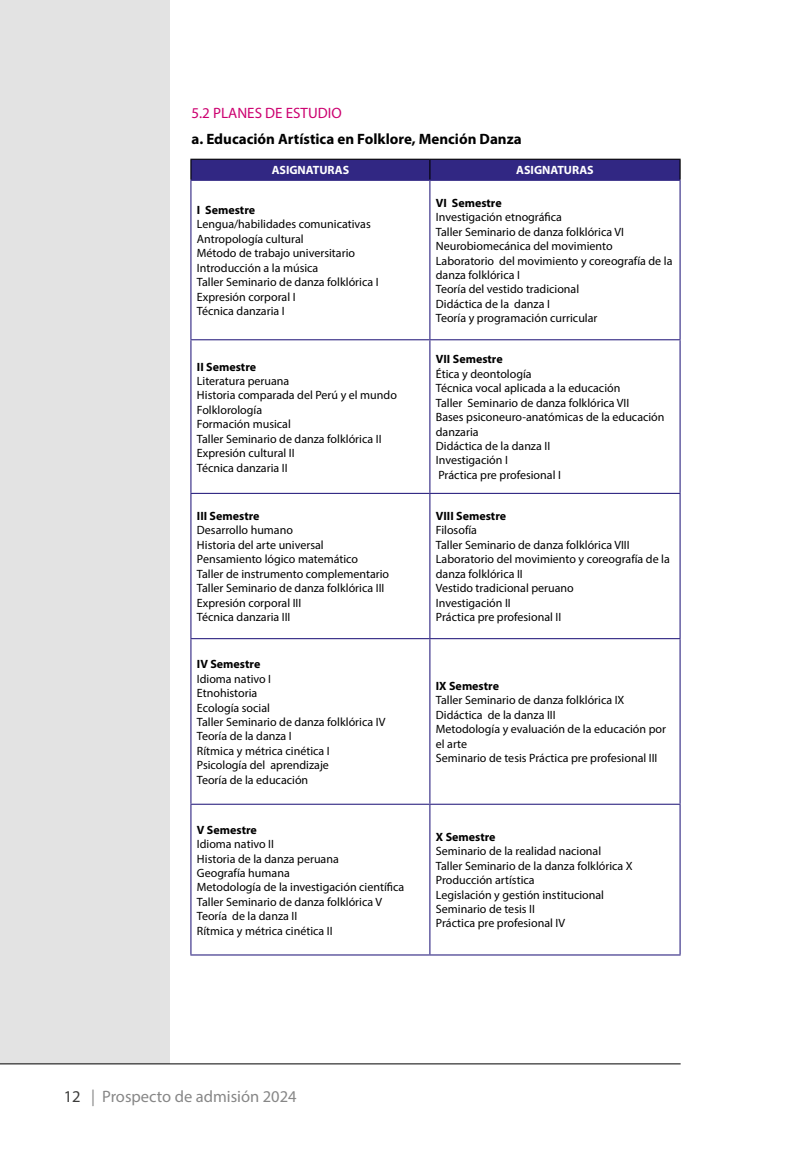
<style>
.page{position:relative;width:787px;height:1149px;background:#fff}
.page>*{position:absolute;margin:0;border:0;box-sizing:border-box;transform-origin:0 0}
.t1{font:16.5px "Myriad Pro";color:#878787}
.t2{font:700 15px/26.5px "Myriad Pro";color:#000}
.t3{font:12px/14.4px "Myriad Pro";color:#000}
.t4{font:700 12px "Myriad Pro";color:#fff}
.s1{font-weight:400;color:#cc0070}
.s2{font-weight:700}
.s3{color:#3c3c3b}
</style>
<div class="page">
<div style="left:0;top:0;width:170px;height:1063px;background:#e3e3e3"></div>
<hr style="left:0;top:1063px;width:680px;height:1px;background:#000">
<hr style="left:429px;top:181px;width:1px;height:158px;background:#312783">
<hr style="left:429px;top:340px;width:1px;height:152px;background:#312783">
<hr style="left:429px;top:494px;width:1px;height:144px;background:#312783">
<hr style="left:429px;top:639px;width:1px;height:164px;background:#312783">
<hr style="left:429px;top:804px;width:1px;height:150px;background:#312783">
<hr style="left:190px;top:339px;width:240px;height:1px;background:#312783">
<hr style="left:430px;top:339px;width:250px;height:1px;background:#312783">
<hr style="left:190px;top:492px;width:240px;height:2px;background:#312783">
<hr style="left:430px;top:492px;width:250px;height:2px;background:#312783">
<hr style="left:190px;top:638px;width:240px;height:1px;background:#312783">
<hr style="left:430px;top:638px;width:250px;height:1px;background:#312783">
<hr style="left:190px;top:803px;width:240px;height:1px;background:#312783">
<hr style="left:430px;top:803px;width:250px;height:1px;background:#312783">
<div style="left:190px;top:159px;width:490px;height:21px;background:#312783"></div>
<hr style="left:190px;top:180px;width:240px;height:1px;background:#312783">
<hr style="left:430px;top:180px;width:250px;height:1px;background:#312783">
<hr style="left:190px;top:181px;width:1px;height:158px;background:#312783">
<hr style="left:679px;top:181px;width:1px;height:158px;background:#312783">
<hr style="left:190px;top:340px;width:1px;height:152px;background:#312783">
<hr style="left:679px;top:340px;width:1px;height:152px;background:#312783">
<hr style="left:190px;top:494px;width:1px;height:144px;background:#312783">
<hr style="left:679px;top:494px;width:1px;height:144px;background:#312783">
<hr style="left:190px;top:639px;width:1px;height:164px;background:#312783">
<hr style="left:679px;top:639px;width:1px;height:164px;background:#312783">
<hr style="left:190px;top:804px;width:1px;height:150px;background:#312783">
<hr style="left:679px;top:804px;width:1px;height:150px;background:#312783">
<hr style="left:190px;top:954px;width:240px;height:1px;background:#312783">
<hr style="left:430px;top:954px;width:250px;height:1px;background:#312783">
<p class="t2" style="left:191px;top:99px;width:332px"><span class="s1">5.2 PLANES DE ESTUDIO<br></span>a. Educación Artística en Folklore, Mención Danza</p>
<p class="t4" style="left:272px;top:162px;width:79px">ASIGNATURAS</p>
<p class="t4" style="left:516px;top:162px;width:79px">ASIGNATURAS</p>
<p class="t3" style="left:197px;top:202px;width:183px"><span class="s2">I Semestre<br></span>Lengua/habilidades comunicativas<br>Antropología cultural<br>Método de trabajo universitario<br>Introducción a la música<br>Taller Seminario de danza folklórica I<br>Expresión corporal I<br>Técnica danzaria I</p>
<p class="t3" style="left:436px;top:195px;width:238px"><span class="s2">VI Semestre<br></span>Investigación etnográfica<br>Taller Seminario de danza folklórica VI<br>Neurobiomecánica del movimiento<br>Laboratorio del movimiento y coreografía de la danza folklórica I<br>Teoría del vestido tradicional<br>Didáctica de la danza I<br>Teoría y programación curricular</p>
<p class="t3" style="left:197px;top:359px;width:201px"><span class="s2">II Semestre<br></span>Literatura peruana<br>Historia comparada del Perú y el mundo<br>Folklorología<br>Formación musical<br>Taller Seminario de danza folklórica II<br>Expresión cultural II<br>Técnica danzaria II</p>
<p class="t3" style="left:436px;top:352px;width:230px"><span class="s2">VII Semestre<br></span>Ética y deontología<br>Técnica vocal aplicada a la educación<br>Taller Seminario de danza folklórica VII<br>Bases psiconeuro-anatómicas de la educación danzaria<br>Didáctica de la danza II<br>Investigación I<br>Práctica pre profesional I</p>
<p class="t3" style="left:197px;top:508px;width:194px"><span class="s2">III Semestre<br></span>Desarrollo humano<br>Historia del arte universal<br>Pensamiento lógico matemático<br>Taller de instrumento complementario<br>Taller Seminario de danza folklórica III<br>Expresión corporal III<br>Técnica danzaria III</p>
<p class="t3" style="left:436px;top:508px;width:235px"><span class="s2">VIII Semestre<br></span>Filosofía<br>Taller Seminario de danza folklórica VIII<br>Laboratorio del movimiento y coreografía de la danza folklórica II<br>Vestido tradicional peruano<br>Investigación II<br>Práctica pre profesional II</p>
<p class="t3" style="left:197px;top:656px;width:190px"><span class="s2">IV Semestre<br></span>Idioma nativo I<br>Etnohistoria<br>Ecología social<br>Taller Seminario de danza folklórica IV<br>Teoría de la danza I<br>Rítmica y métrica cinética I<br>Psicología del aprendizaje<br>Teoría de la educación</p>
<p class="t3" style="left:436px;top:678px;width:232px"><span class="s2">IX Semestre<br></span>Taller Seminario de danza folklórica IX<br>Didáctica de la danza III<br>Metodología y evaluación de la educación por el arte<br>Seminario de tesis Práctica pre profesional III</p>
<p class="t3" style="left:197px;top:822px;width:209px"><span class="s2">V Semestre<br></span>Idioma nativo II<br>Historia de la danza peruana<br>Geografía humana<br>Metodología de la investigación científica<br>Taller Seminario de danza folklórica V<br>Teoría de la danza II<br>Rítmica y métrica cinética II</p>
<p class="t3" style="left:436px;top:829px;width:198px"><span class="s2">X Semestre<br></span>Seminario de la realidad nacional<br>Taller Seminario de la danza folklórica X<br>Producción artística<br>Legislación y gestión institucional<br>Seminario de tesis II<br>Práctica pre profesional IV</p>
<p class="t1" style="left:64px;top:1085px;width:234px"><span class="s3">12</span> | Prospecto de admisión 2024</p>
</div>
